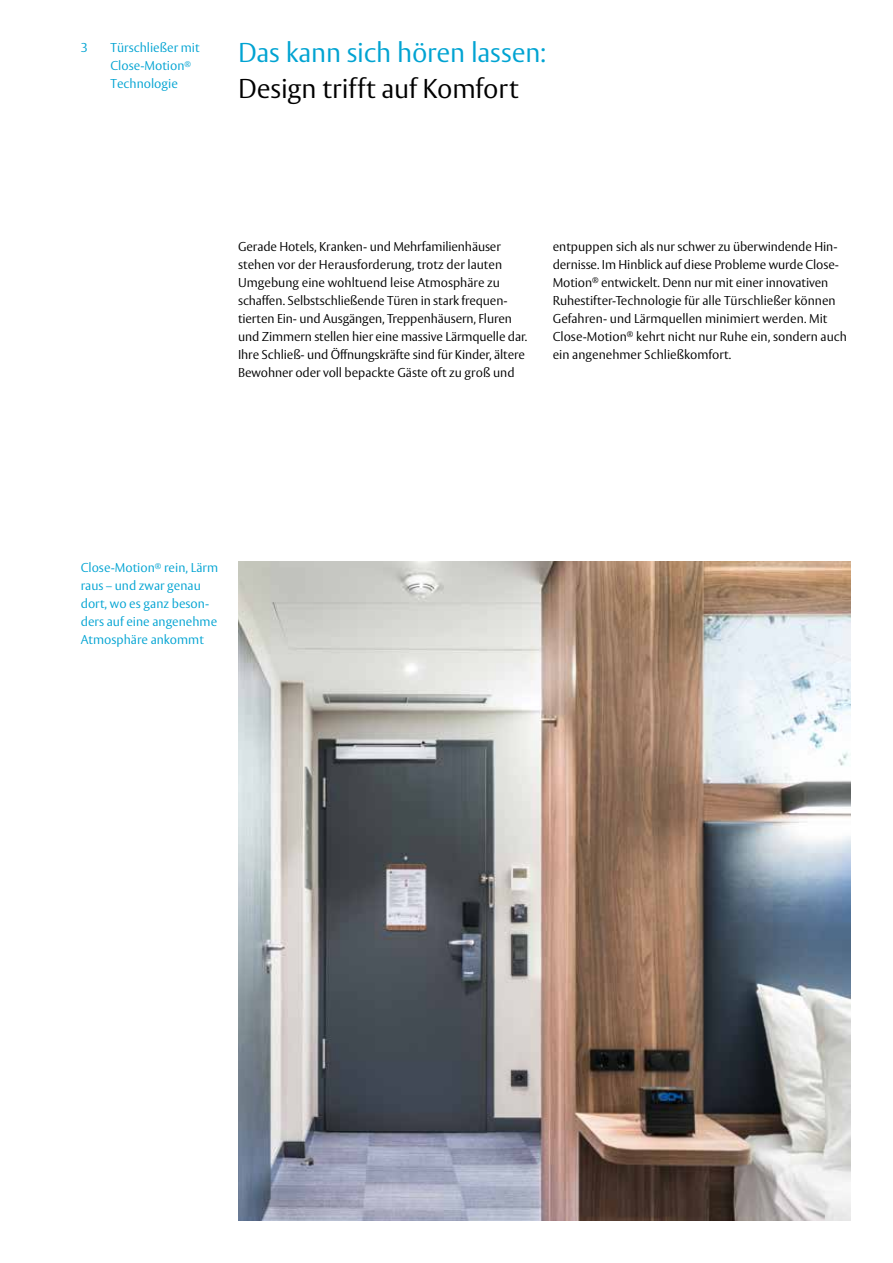
<style>
.page{position:relative;width:893px;height:1263px;background:#fff}
.page>*{position:absolute;margin:0;border:0;box-sizing:border-box;transform-origin:0 0}
.t1{font:300 27px "ASSA Vesta";letter-spacing:-.01em;color:#00a3d2}
.t2{font:300 27px "ASSA Vesta";color:#000}
.t3{font:300 12.75px/18px "ASSA Vesta";letter-spacing:-.01em;color:#000}
.t4{font:300 12.75px/18px "ASSA Vesta";color:#00a3d2}
</style>
<div class="page">
<img style="left:238px;top:561px;width:612px;height:659px">
<p class="t4" style="left:81px;top:40px;width:9px">3</p>
<p class="t4" style="left:111px;top:40px;width:91px">Türschließer mit<br>Close-Motion<sup>®<br></sup>Technologie</p>
<h1 class="t1" style="left:238px;top:36px;width:309px">Das kann sich hören lassen:</h1>
<h1 class="t2" style="left:238px;top:72px;width:282px">Design trifft auf Komfort</h1>
<p class="t3" style="left:238px;top:238px;width:291px">Gerade Hotels, Kranken- und Mehrfamilienhäuser stehen vor der Herausforderung, trotz der lauten Umgebung eine wohltuend leise Atmosphäre zu schaffen. Selbstschließende Türen in stark frequen&shy;tierten Ein- und Ausgängen, Treppenhäusern, Fluren und Zimmern stellen hier eine massive Lärmquelle dar.<br>Ihre Schließ- und Öffnungskräfte sind für Kinder, ältere Bewohner oder voll bepackte Gäste oft zu groß und</p>
<p class="t3" style="left:553px;top:238px;width:296px">entpuppen sich als nur schwer zu überwindende Hin&shy;dernisse. Im Hinblick auf diese Probleme wurde Close-Motion<sup>®</sup> entwickelt. Denn nur mit einer innovativen Ruhestifter-Technologie für alle Türschließer können Gefahren- und Lärmquellen minimiert werden. Mit Close-Motion<sup>®</sup> kehrt nicht nur Ruhe ein, sondern auch ein angenehmer Schließkomfort.</p>
<p class="t4" style="left:81px;top:559px;width:139px">Close-Motion<sup>®</sup> rein, Lärm raus – und zwar genau dort, wo es ganz beson&shy;ders auf eine angenehme<br>Atmosphäre ankommt</p>
</div>
